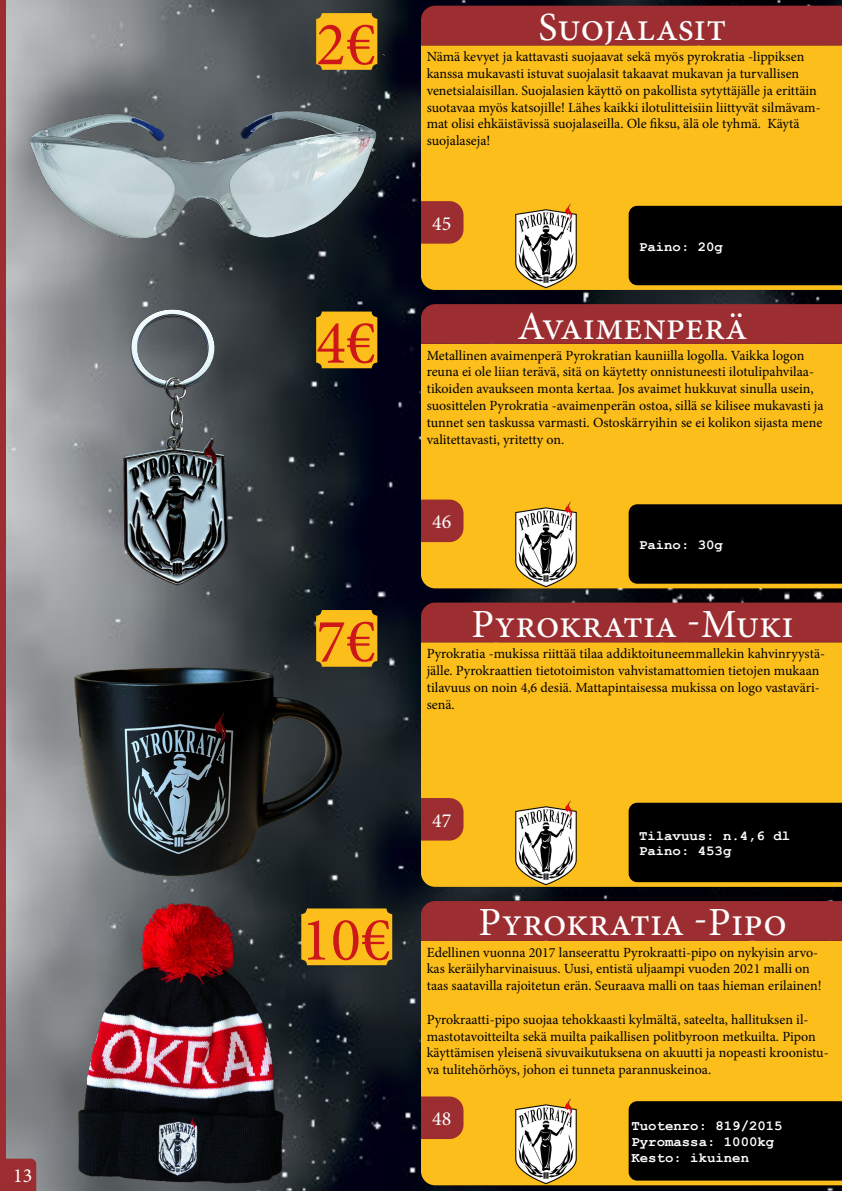
<style>
.page{position:relative;width:842px;height:1191px;background:#fff}
.page>*{position:absolute;margin:0;border:0;box-sizing:border-box;transform-origin:0 0}
.t1{font:62px "Minion Pro";color:#cd1719}
.t2{font:40px "Minion Pro";color:#fff}
.t3{font:20px "Minion Pro";color:#fff}
.t4{font:14px/16.8px "Minion Pro";letter-spacing:.005em;color:#000}
.t5{font:700 14px/16.3px "Courier New";color:#fff}
.t6{font:700 13.9px/15px "Courier New";color:#fff}
</style>
<div class="page">
<img style="left:6px;top:0;width:836px;height:1191px">
<div style="left:421px;top:45px;width:421px;height:245px;background:#fcbe1b"></div>
<div style="left:421px;top:344px;width:421px;height:244px;background:#fcbe1b"></div>
<div style="left:421px;top:642px;width:421px;height:245px;background:#fcbe1b"></div>
<div style="left:421px;top:940px;width:421px;height:245px;background:#fcbe1b"></div>
<div style="left:0;top:0;width:6px;height:1191px;background:#9c2d30"></div>
<svg style="left:6px;top:1158px;width:30px;height:33px"></svg>
<img style="left:22px;top:6px;width:365px;height:284px">
<img style="left:32px;top:304px;width:284px;height:283px">
<img style="left:44px;top:901px;width:284px;height:284px">
<img style="left:51px;top:617px;width:304px;height:270px">
<img style="left:502px;top:1096px;width:88px;height:89px">
<img style="left:502px;top:798px;width:88px;height:89px">
<img style="left:502px;top:499px;width:88px;height:89px">
<img style="left:502px;top:201px;width:88px;height:89px">
<div style="left:629px;top:1101px;width:213px;height:79px;background:#000"></div>
<div style="left:421px;top:901px;width:421px;height:39px;background:#9c2d30"></div>
<div style="left:629px;top:802px;width:213px;height:80px;background:#000"></div>
<div style="left:421px;top:602px;width:421px;height:40px;background:#9c2d30"></div>
<div style="left:629px;top:504px;width:213px;height:79px;background:#000"></div>
<div style="left:421px;top:304px;width:421px;height:40px;background:#9c2d30"></div>
<div style="left:629px;top:206px;width:213px;height:79px;background:#000"></div>
<div style="left:421px;top:6px;width:421px;height:39px;background:#9c2d30"></div>
<div style="left:316px;top:13px;width:61px;height:57px;background:#fcbe1b;border-radius:6px"></div>
<div style="left:316px;top:311px;width:61px;height:57px;background:#fcbe1b;border-radius:6px"></div>
<div style="left:316px;top:610px;width:61px;height:56px;background:#fcbe1b;border-radius:6px"></div>
<div style="left:301px;top:908px;width:91px;height:57px;background:#fcbe1b;border-radius:6px"></div>
<div style="left:421px;top:1096px;width:42px;height:43px;background:#9c2d30"></div>
<div style="left:421px;top:798px;width:42px;height:42px;background:#9c2d30"></div>
<div style="left:421px;top:499px;width:42px;height:43px;background:#9c2d30"></div>
<svg style="left:421px;top:201px;width:42px;height:43px;background:#a0342e"></svg>
<h3 class="t3" style="left:13px;top:1162px;width:21px">13</h3>
<h1 class="t1" style="left:316px;top:3px;width:61px">2€</h1>
<h1 class="t1" style="left:316px;top:301px;width:61px">4€</h1>
<h1 class="t1" style="left:316px;top:600px;width:61px">7€</h1>
<h2 class="t2" style="left:539px;top:0;width:189px">Suojalasit</h2>
<p class="t4" style="left:427px;top:48px;width:395px">Nämä kevyet ja kattavasti suojaavat sekä myös pyrokratia -lippiksen kanssa mukavasti istuvat suojalasit takaavat mukavan ja turvallisen venetsialaisillan. Suojalasien käyttö on pakollista sytyttäjälle ja erittäin suotavaa myös katsojille! Lähes kaikki ilotulitteisiin liittyvät silmävam&shy;mat olisi ehkäistävissä suojalaseilla. Ole fiksu, älä ole tyhmä. Käytä suojalaseja!</p>
<h3 class="t3" style="left:432px;top:210px;width:21px">45</h3>
<p class="t6" style="left:639px;top:239px;width:85px">Paino: 20g</p>
<h2 class="t2" style="left:517px;top:299px;width:232px">Avaimenperä</h2>
<p class="t4" style="left:427px;top:347px;width:399px">Metallinen avaimenperä Pyrokratian kauniilla logolla. Vaikka logon reuna ei ole liian terävä, sitä on käytetty onnistuneesti ilotulipahvilaa&shy;tikoiden avaukseen monta kertaa. Jos avaimet hukkuvat sinulla usein, suosittelen Pyrokratia -avaimenperän ostoa, sillä se kilisee mukavasti ja tunnet sen taskussa varmasti. Ostoskärryihin se ei kolikon sijasta mene valitettavasti, yritetty on.</p>
<h3 class="t3" style="left:432px;top:508px;width:21px">46</h3>
<p class="t6" style="left:639px;top:537px;width:85px">Paino: 30g</p>
<h2 class="t2" style="left:471px;top:597px;width:324px">Pyrokratia -Muki</h2>
<p class="t4" style="left:427px;top:645px;width:400px">Pyrokratia -mukissa riittää tilaa addiktoituneemmallekin kahvinryystä&shy;jälle. Pyrokraattien tietotoimiston vahvistamattomien tietojen mukaan tilavuus on noin 4,6 desiä. Mattapintaisessa mukissa on logo vastaväri&shy;senä.</p>
<h1 class="t1" style="left:301px;top:898px;width:91px">10€</h1>
<h3 class="t3" style="left:432px;top:806px;width:21px">47</h3>
<p class="t6" style="left:639px;top:828px;width:153px">Tilavuus: n.4,6 dl<br>Paino: 453g</p>
<h2 class="t2" style="left:478px;top:896px;width:310px">Pyrokratia -Pipo</h2>
<p class="t4" style="left:427px;top:943px;width:396px">Edellinen vuonna 2017 lanseerattu Pyrokraatti-pipo on nykyisin arvo&shy;kas keräilyharvinaisuus. Uusi, entistä uljaampi vuoden 2021 malli on taas saatavilla rajoitetun erän. Seuraava malli on taas hieman erilainen!</p>
<p class="t4" style="left:427px;top:1011px;width:403px">Pyrokraatti-pipo suojaa tehokkaasti kylmältä, sateelta, hallituksen il&shy;mastotavoitteilta sekä muilta paikallisen politbyroon metkuilta. Pipon käyttämisen yleisenä sivuvaikutuksena on akuutti ja nopeasti kroonistu&shy;va tulitehörhöys, johon ei tunneta parannuskeinoa.</p>
<h3 class="t3" style="left:432px;top:1105px;width:21px">48</h3>
<p class="t5" style="left:631px;top:1116px;width:153px">Tuotenro: 819/2015<br>Pyromassa: 1000kg<br>Kesto: ikuinen</p>
</div>
